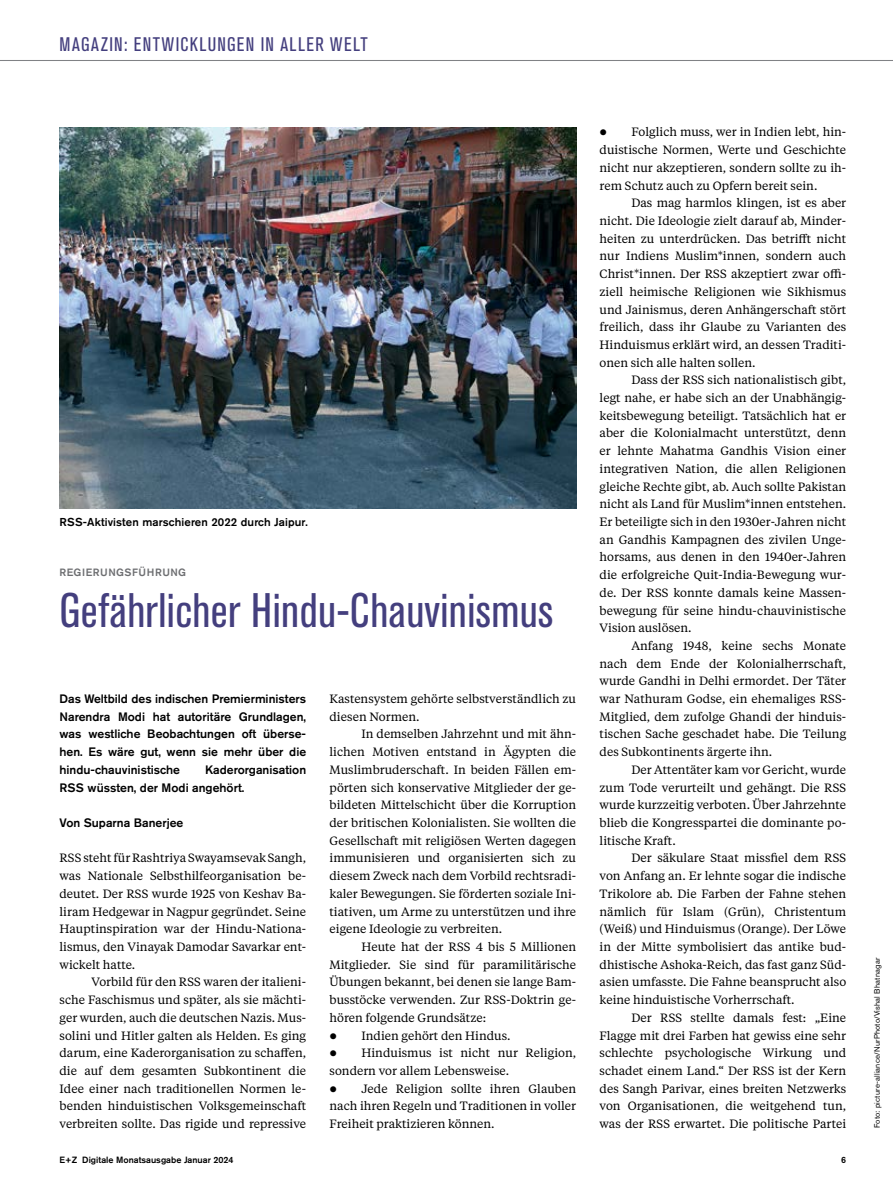
<style>
.page{position:relative;width:893px;height:1191px;background:#fff}
.page>*{position:absolute;margin:0;border:0;box-sizing:border-box;transform-origin:0 0}
.t1{font:condensed 48px "Akzidenz Grotesk BE";letter-spacing:.01em;color:#443f7e}
.t2{font:condensed 19.5px "Akzidenz Grotesk BE";letter-spacing:.07em;color:#443f7e}
.t3{font:500 12.15px/17.7px "Akzidenz Grotesk BE";color:#000;text-align:justify}
.t4{font:12px/17.7px "Tiempos Text";color:#000;text-align:justify}
.t5{font:500 11.4px "Akzidenz Grotesk BE";letter-spacing:.01em;color:#000}
.t6{font:500 10.5px "Akzidenz Grotesk BE";letter-spacing:.055em;color:#6d6e71}
.t7{font:500 9px "Akzidenz Grotesk BE";color:#000}
.t8{font:7.8px "Akzidenz Grotesk BE";letter-spacing:.02em;color:#000}
</style>
<div class="page">
<hr style="left:0;top:60px;width:893px;height:1px;background:#808285">
<img style="left:60px;top:128px;width:516px;height:380px">
<h2 class="t2" style="left:60px;top:33px;width:310px">MAGAZIN: ENTWICKLUNGEN IN ALLER WELT</h2>
<p class="t5" style="left:60px;top:515px;width:250px">RSS-Aktivisten marschieren 2022 durch Jaipur.</p>
<p class="t6" style="left:60px;top:566px;width:128px">REGIERUNGSFÜHRUNG</p>
<h1 class="t1" style="left:60px;top:583px;width:495px">Gefährlicher Hindu-Chauvinismus</h1>
<p class="t3" style="left:60px;top:689px;width:248px">Das Weltbild des indischen Premierministers Narendra Modi hat autoritäre Grundlagen, was westliche Beobachtungen oft überse&shy;hen. Es wäre gut, wenn sie mehr über die hindu-chauvinistische</p>
<p class="t3" style="left:60px;top:760px;width:248px;text-indent:146px">Kaderorganisation<br>RSS wüssten, der Modi angehört.</p>
<p class="t3" style="left:60px;top:813px;width:125px">Von Suparna Banerjee</p>
<p class="t4" style="left:60px;top:848px;width:248px">RSS steht für Rashtriya Swayamsevak Sangh, was Nationale Selbsthilfeorganisation be&shy;deutet. Der RSS wurde 1925 von Keshav Ba&shy;liram Hedgewar in Nagpur gegründet. Seine Hauptinspiration war der Hindu-Nationa&shy;lismus, den Vinayak Damodar Savarkar ent&shy;wickelt hatte.</p>
<p class="t4" style="left:60px;top:972px;width:248px;text-indent:32px">Vorbild für den RSS waren der italieni&shy;sche Faschismus und später, als sie mächti&shy;ger wurden, auch die deutschen Nazis. Mus&shy;solini und Hitler galten als Helden. Es ging darum, eine Kaderorganisation zu schaffen, die auf dem gesamten Subkontinent die Idee einer nach traditionellen Normen le&shy;benden hinduistischen Volksgemeinschaft verbreiten sollte. Das rigide und repressive</p>
<p class="t4" style="left:330px;top:689px;width:248px">Kastensystem gehörte selbstverständlich zu diesen Normen.</p>
<p class="t4" style="left:330px;top:725px;width:248px;text-indent:32px">In demselben Jahrzehnt und mit ähn&shy;lichen Motiven entstand in Ägypten die Muslimbruderschaft. In beiden Fällen em&shy;pörten sich konservative Mitglieder der ge&shy;bildeten Mittelschicht über die Korruption der britischen Kolonialisten. Sie wollten die Gesellschaft mit religiösen Werten dagegen immunisieren und organisierten sich zu diesem Zweck nach dem Vorbild rechtsradi&shy;kaler Bewegungen. Sie förderten soziale Ini&shy;tiativen, um Arme zu unterstützen und ihre eigene Ideologie zu verbreiten.</p>
<p class="t4" style="left:361px;top:937px;width:216px">Heute hat der RSS 4 bis 5 Millionen</p>
<p class="t4" style="left:330px;top:955px;width:248px">Mitglieder. Sie sind für paramilitärische</p>
<p class="t4" style="left:330px;top:972px;width:248px">Übungen bekannt, bei denen sie lange Bam-</p>
<p class="t4" style="left:330px;top:990px;width:248px">busstöcke verwenden. Zur RSS-Doktrin ge-</p>
<p class="t4" style="left:330px;top:1008px;width:158px">hören folgende Grundsätze:</p>
<p class="t4" style="left:361px;top:1025px;width:151px">Indien gehört den Hindus.</p>
<p class="t4" style="left:361px;top:1043px;width:216px">Hinduismus ist nicht nur Religion,</p>
<p class="t4" style="left:330px;top:1061px;width:181px">sondern vor allem Lebensweise.</p>
<p class="t4" style="left:361px;top:1079px;width:216px">Jede Religion sollte ihren Glauben</p>
<p class="t4" style="left:330px;top:1096px;width:248px">nach ihren Regeln und Traditionen in voller</p>
<p class="t4" style="left:330px;top:1114px;width:167px">Freiheit praktizieren können.</p>
<p class="t4" style="left:600px;top:123px;width:248px;text-indent:32px">Folglich muss, wer in Indien lebt, hin&shy;duistische Normen, Werte und Geschichte nicht nur akzeptieren, sondern sollte zu ih&shy;rem Schutz auch zu Opfern bereit sein.</p>
<p class="t4" style="left:600px;top:194px;width:248px;text-indent:32px">Das mag harmlos klingen, ist es aber nicht. Die Ideologie zielt darauf ab, Minder&shy;heiten zu unterdrücken. Das betrifft nicht nur Indiens Muslim*innen, sondern auch Christ*innen. Der RSS akzeptiert zwar offi&shy;ziell heimische Religionen wie Sikhismus und Jainismus, deren Anhängerschaft stört freilich, dass ihr Glaube zu Varianten des Hinduismus erklärt wird, an dessen Traditi&shy;onen sich alle halten sollen.</p>
<p class="t4" style="left:600px;top:371px;width:248px;text-indent:32px">Dass der RSS sich nationalistisch gibt, legt nahe, er habe sich an der Unabhängig&shy;keitsbewegung beteiligt. Tatsächlich hat er aber die Kolonialmacht unterstützt, denn er lehnte Mahatma Gandhis Vision einer integrativen Nation, die allen Religionen gleiche Rechte gibt, ab. Auch sollte Pakistan nicht als Land für Muslim*innen entstehen.<br>Er beteiligte sich in den 1930er-Jahren nicht an Gandhis Kampagnen des zivilen Unge&shy;horsams, aus denen in den 1940er-Jahren die erfolgreiche Quit-India-Bewegung wur&shy;de. Der RSS konnte damals keine Massen&shy;bewegung für seine hindu-chauvinistische Vision auslösen.</p>
<p class="t4" style="left:600px;top:636px;width:248px;text-indent:32px">Anfang 1948, keine sechs Monate nach dem Ende der Kolonialherrschaft, wurde Gandhi in Delhi ermordet. Der Täter war Nathuram Godse, ein ehemaliges RSS-Mitglied, dem zufolge Ghandi der hinduis&shy;tischen Sache geschadet habe. Die Teilung des Subkontinents ärgerte ihn.</p>
<p class="t4" style="left:600px;top:760px;width:248px;text-indent:32px">Der Attentäter kam vor Gericht, wurde zum Tode verurteilt und gehängt. Die RSS wurde kurzzeitig verboten. Über Jahrzehnte blieb die Kongresspartei die dominante po&shy;litische Kraft.</p>
<p class="t4" style="left:600px;top:848px;width:248px;text-indent:32px">Der säkulare Staat missfiel dem RSS von Anfang an. Er lehnte sogar die indische Trikolore ab. Die Farben der Fahne stehen nämlich für Islam (Grün), Christentum (Weiß) und Hinduismus (Orange). Der Löwe in der Mitte symbolisiert das antike bud&shy;dhistische Ashoka-Reich, das fast ganz Süd&shy;asien umfasste. Die Fahne beansprucht also keine hinduistische Vorherrschaft.</p>
<p class="t4" style="left:600px;top:1008px;width:248px;text-indent:32px">Der RSS stellte damals fest: „Eine Flagge mit drei Farben hat gewiss eine sehr schlechte psychologische Wirkung und schadet einem Land.“ Der RSS ist der Kern des Sangh Parivar, eines breiten Netzwerks von Organisationen, die weitgehend tun, was der RSS erwartet. Die politische Partei</p>
<p class="t7" style="left:60px;top:1154px;width:176px">E+Z Digitale Monatsausgabe Januar 2024</p>
<p class="t7" style="left:841px;top:1154px;width:7px">6</p>
<p class="t8" style="left:872px;top:1128px;width:171px;rotate:-90deg">Foto: picture-alliance/NurPhoto/Vishal Bhatnagar</p>
</div>
